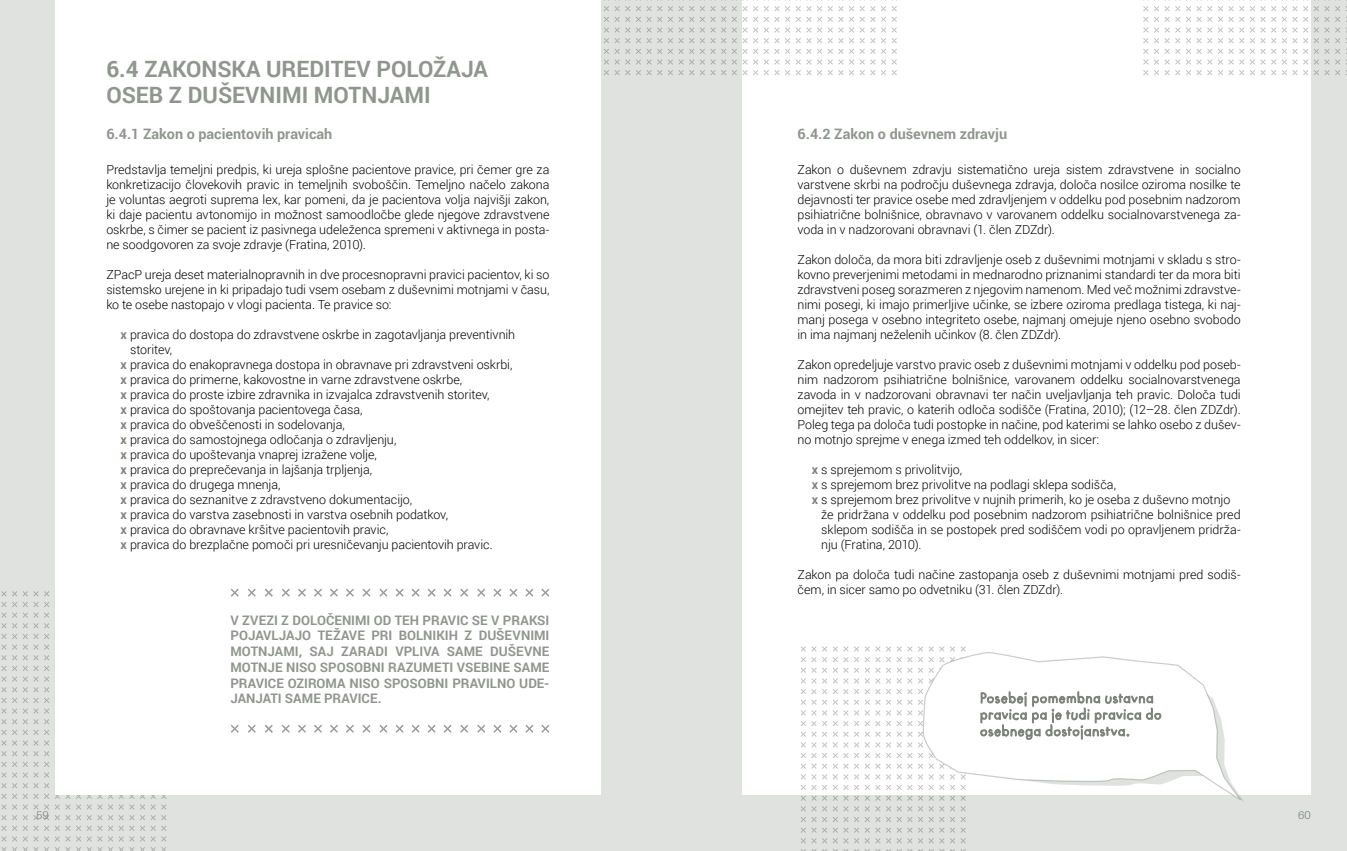
<style>
.page{position:relative;width:1347px;height:851px;background:#fff}
.page>*{position:absolute;margin:0;border:0;box-sizing:border-box;transform-origin:0 0}
.t1{font:700 22.5px/26.2px "Roboto";color:#90968f}
.t2{font:700 14.38px "Roboto";color:#90968f}
.t3{font:700 13.12px/15.8px "Roboto";color:#90968f;text-align:justify}
.t4{font:300 12.5px/15px "Roboto";letter-spacing:-.005em;color:#000;text-align:justify}
.t5{font:300 11.25px "Aileron";color:#7b837b}
.s1{font-weight:700;color:#7b837b}
</style>
<div class="page">
<div style="left:0;top:0;width:1346px;height:850px;background:#e0e2df"></div>
<div style="left:742px;top:0;width:568px;height:794px;background:#fff"></div>
<svg style="left:1px;top:591px;width:167px;height:259px"></svg>
<svg style="left:604px;top:0;width:293px;height:75px"></svg>
<svg style="left:1143px;top:0;width:197px;height:76px"></svg>
<div style="left:55px;top:0;width:546px;height:794px;background:#fff"></div>
<svg style="left:248px;top:588px;width:8px;height:8px"></svg>
<svg style="left:231px;top:588px;width:8px;height:8px"></svg>
<svg style="left:264px;top:588px;width:9px;height:9px"></svg>
<svg style="left:362px;top:588px;width:8px;height:8px"></svg>
<svg style="left:460px;top:588px;width:8px;height:8px"></svg>
<svg style="left:282px;top:588px;width:8px;height:8px"></svg>
<svg style="left:379px;top:588px;width:8px;height:8px"></svg>
<svg style="left:477px;top:588px;width:8px;height:8px"></svg>
<svg style="left:298px;top:589px;width:8px;height:7px"></svg>
<svg style="left:395px;top:588px;width:9px;height:8px"></svg>
<svg style="left:493px;top:588px;width:8px;height:8px"></svg>
<svg style="left:314px;top:589px;width:8px;height:7px"></svg>
<svg style="left:411px;top:588px;width:9px;height:8px"></svg>
<svg style="left:509px;top:588px;width:8px;height:8px"></svg>
<svg style="left:330px;top:588px;width:8px;height:8px"></svg>
<svg style="left:427px;top:588px;width:9px;height:8px"></svg>
<svg style="left:525px;top:588px;width:8px;height:8px"></svg>
<svg style="left:346px;top:588px;width:8px;height:8px"></svg>
<svg style="left:443px;top:588px;width:8px;height:8px"></svg>
<svg style="left:541px;top:588px;width:8px;height:8px"></svg>
<svg style="left:248px;top:725px;width:8px;height:7px"></svg>
<svg style="left:231px;top:725px;width:8px;height:7px"></svg>
<svg style="left:264px;top:724px;width:9px;height:9px"></svg>
<svg style="left:362px;top:725px;width:8px;height:7px"></svg>
<svg style="left:460px;top:725px;width:8px;height:7px"></svg>
<svg style="left:282px;top:725px;width:8px;height:7px"></svg>
<svg style="left:379px;top:725px;width:8px;height:7px"></svg>
<svg style="left:477px;top:725px;width:8px;height:7px"></svg>
<svg style="left:298px;top:725px;width:8px;height:7px"></svg>
<svg style="left:395px;top:725px;width:9px;height:7px"></svg>
<svg style="left:493px;top:725px;width:8px;height:7px"></svg>
<svg style="left:314px;top:725px;width:8px;height:7px"></svg>
<svg style="left:411px;top:725px;width:9px;height:7px"></svg>
<svg style="left:509px;top:725px;width:8px;height:7px"></svg>
<svg style="left:330px;top:725px;width:8px;height:7px"></svg>
<svg style="left:427px;top:725px;width:9px;height:7px"></svg>
<svg style="left:525px;top:725px;width:8px;height:7px"></svg>
<svg style="left:346px;top:725px;width:8px;height:7px"></svg>
<svg style="left:443px;top:725px;width:8px;height:7px"></svg>
<svg style="left:541px;top:725px;width:8px;height:7px"></svg>
<svg style="left:799px;top:646px;width:445px;height:204px"></svg>
<h1 class="t1" style="left:106px;top:55px;width:383px">6.4 ZAKONSKA UREDITEV POLOŽAJA<br>OSEB Z DUŠEVNIMI MOTNJAMI</h1>
<p class="t2" style="left:106px;top:124px;width:228px">6.4.1 Zakon o pacientovih pravicah</p>
<p class="t2" style="left:797px;top:124px;width:211px">6.4.2 Zakon o duševnem zdravju</p>
<p class="t4" style="left:106px;top:161px;width:444px">Predstavlja temeljni predpis, ki ureja splošne pacientove pravice, pri čemer gre za konkretizacijo človekovih pravic in temeljnih svoboščin. Temeljno načelo zakona je voluntas aegroti suprema lex, kar pomeni, da je pacientova volja najvišji zakon, ki daje pacientu avtonomijo in možnost samoodločbe glede njegove zdravstvene oskrbe, s čimer se pacient iz pasivnega udeleženca spremeni v aktivnega in posta&shy;ne soodgovoren za svoje zdravje (Fratina, 2010).</p>
<p class="t4" style="left:106px;top:266px;width:444px">ZPacP ureja deset materialnopravnih in dve procesnopravni pravici pacientov, ki so sistemsko urejene in ki pripadajo tudi vsem osebam z duševnimi motnjami v času, ko te osebe nastopajo v vlogi pacienta. Te pravice so:</p>
<p class="t4" style="left:120px;top:326px;width:396px"><span class="s1">x</span> pravica do dostopa do zdravstvene oskrbe in zagotavljanja preventivnih</p>
<p class="t4" style="left:130px;top:341px;width:44px">storitev,</p>
<p class="t4" style="left:120px;top:356px;width:393px"><span class="s1">x</span> pravica do enakopravnega dostopa in obravnave pri zdravstveni oskrbi,</p>
<p class="t4" style="left:120px;top:371px;width:343px"><span class="s1">x</span> pravica do primerne, kakovostne in varne zdravstvene oskrbe,</p>
<p class="t4" style="left:120px;top:386px;width:370px"><span class="s1">x</span> pravica do proste izbire zdravnika in izvajalca zdravstvenih storitev,</p>
<p class="t4" style="left:120px;top:401px;width:243px"><span class="s1">x</span> pravica do spoštovanja pacientovega časa,</p>
<p class="t4" style="left:120px;top:416px;width:226px"><span class="s1">x</span> pravica do obveščenosti in sodelovanja,</p>
<p class="t4" style="left:120px;top:431px;width:277px"><span class="s1">x</span> pravica do samostojnega odločanja o zdravljenju,</p>
<p class="t4" style="left:120px;top:446px;width:258px"><span class="s1">x</span> pravica do upoštevanja vnaprej izražene volje,</p>
<p class="t4" style="left:120px;top:461px;width:253px"><span class="s1">x</span> pravica do preprečevanja in lajšanja trpljenja,</p>
<p class="t4" style="left:120px;top:476px;width:161px"><span class="s1">x</span> pravica do drugega mnenja,</p>
<p class="t4" style="left:120px;top:491px;width:293px"><span class="s1">x</span> pravica do seznanitve z zdravstveno dokumentacijo,</p>
<p class="t4" style="left:120px;top:506px;width:329px"><span class="s1">x</span> pravica do varstva zasebnosti in varstva osebnih podatkov,</p>
<p class="t4" style="left:120px;top:521px;width:269px"><span class="s1">x</span> pravica do obravnave kršitve pacientovih pravic,</p>
<p class="t4" style="left:120px;top:536px;width:373px"><span class="s1">x</span> pravica do brezplačne pomoči pri uresničevanju pacientovih pravic.</p>
<p class="t4" style="left:797px;top:161px;width:444px">Zakon o duševnem zdravju sistematično ureja sistem zdravstvene in socialno varstvene skrbi na področju duševnega zdravja, določa nosilce oziroma nosilke te dejavnosti ter pravice osebe med zdravljenjem v oddelku pod posebnim nadzorom psihiatrične bolnišnice, obravnavo v varovanem oddelku socialnovarstvenega za&shy;voda in v nadzorovani obravnavi (1. člen ZDZdr).</p>
<p class="t4" style="left:797px;top:251px;width:444px">Zakon določa, da mora biti zdravljenje oseb z duševnimi motnjami v skladu s stro&shy;kovno preverjenimi metodami in mednarodno priznanimi standardi ter da mora biti zdravstveni poseg sorazmeren z njegovim namenom. Med več možnimi zdravstve&shy;nimi posegi, ki imajo primerljive učinke, se izbere oziroma predlaga tistega, ki naj&shy;manj posega v osebno integriteto osebe, najmanj omejuje njeno osebno svobodo in ima najmanj neželenih učinkov (8. člen ZDZdr).</p>
<p class="t4" style="left:797px;top:356px;width:444px">Zakon opredeljuje varstvo pravic oseb z duševnimi motnjami v oddelku pod poseb&shy;nim nadzorom psihiatrične bolnišnice, varovanem oddelku socialnovarstvenega zavoda in v nadzorovani obravnavi ter način uveljavljanja teh pravic. Določa tudi omejitev teh pravic, o katerih odloča sodišče (Fratina, 2010); (12–28. člen ZDZdr).<br>Poleg tega pa določa tudi postopke in načine, pod katerimi se lahko osebo z dušev&shy;no motnjo sprejme v enega izmed teh oddelkov, in sicer:</p>
<p class="t4" style="left:811px;top:461px;width:152px"><span class="s1">x</span> s sprejemom s privolitvijo,</p>
<p class="t4" style="left:811px;top:476px;width:306px"><span class="s1">x</span> s sprejemom brez privolitve na podlagi sklepa sodišča,</p>
<p class="t4" style="left:811px;top:491px;width:420px"><span class="s1">x</span> s sprejemom brez privolitve v nujnih primerih, ko je oseba z duševno motnjo</p>
<p class="t4" style="left:821px;top:506px;width:421px">že pridržana v oddelku pod posebnim nadzorom psihiatrične bolnišnice pred</p>
<p class="t4" style="left:821px;top:521px;width:421px">sklepom sodišča in se postopek pred sodiščem vodi po opravljenem pridrža-</p>
<p class="t4" style="left:821px;top:536px;width:102px">nju (Fratina, 2010).</p>
<p class="t4" style="left:797px;top:566px;width:444px">Zakon pa določa tudi načine zastopanja oseb z duševnimi motnjami pred sodiš&shy;čem, in sicer samo po odvetniku (31. člen ZDZdr).</p>
<p class="t3" style="left:230px;top:611px;width:320px">V ZVEZI Z DOLOČENIMI OD TEH PRAVIC SE V PRAKSI POJAVLJAJO TEŽAVE PRI BOLNIKIH Z DUŠEVNIMI MOTNJAMI, SAJ ZARADI VPLIVA SAME DUŠEVNE MOTNJE NISO SPOSOBNI RAZUMETI VSEBINE SAME PRAVICE OZIROMA NISO SPOSOBNI PRAVILNO UDE-JANJATI SAME PRAVICE.</p>
<p class="t5" style="left:36px;top:808px;width:14px">59</p>
<p class="t5" style="left:1298px;top:808px;width:14px">60</p>
</div>
